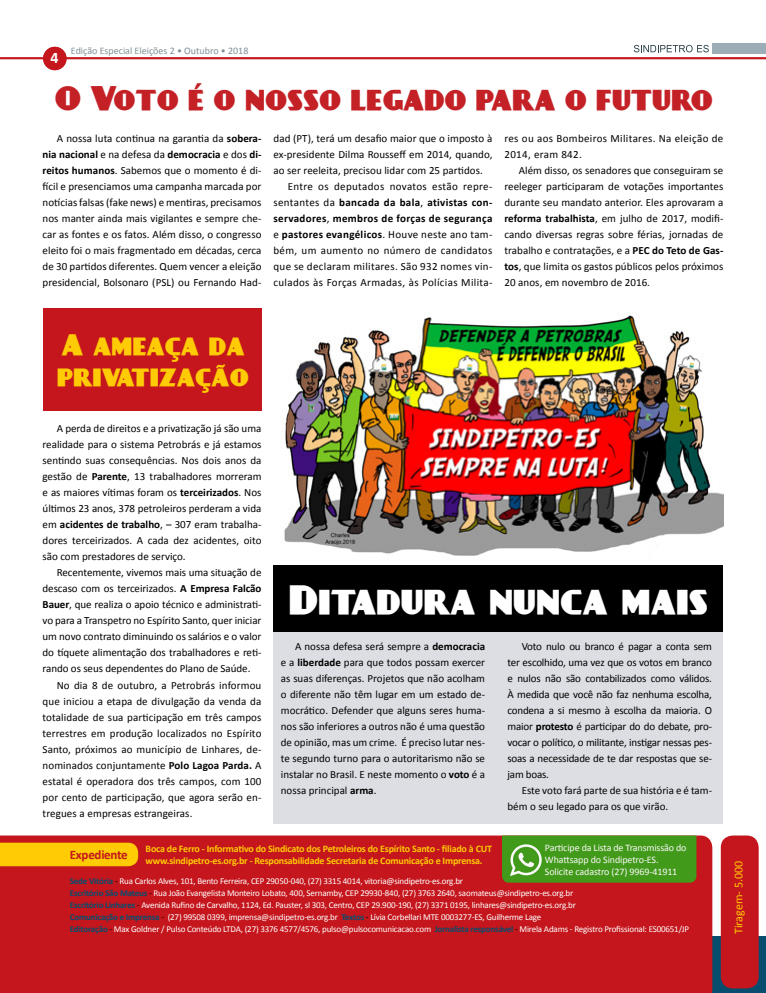
<style>
.page{position:relative;width:766px;height:993px;background:#fff}
.page>*{position:absolute;margin:0;border:0;box-sizing:border-box;transform-origin:0 0}
.t1{font:900 36px "Day Poster";color:#fff}
.t2{font:900 30px "Day Poster";color:#c42127}
.t3{font:900 26px/31.2px "Day Poster";color:#ffcb05}
.t4{font:700 16px "Calibri";color:#fff}
.t5{font:700 13px "Calibri";letter-spacing:-.02em;color:#c4161c}
.t6{font:12px "Calibri";color:#ffcb05}
.t7{font:11px/16px "Calibri";letter-spacing:.005em;color:#000;text-align:justify}
.t8{font:11px/16px "Calibri";letter-spacing:.03em;color:#000}
.t9{font:700 11px "Calibri";letter-spacing:.03em;color:#000}
.t10{font:700 10px/12px "Calibri";letter-spacing:-.02em;color:#ffcb05}
.t11{font:10px/12px "Calibri";letter-spacing:-.01em;color:#faf9f9}
.t12{font:10px "Calibri";color:#808f97}
.t13{font:9px/12px "Calibri";letter-spacing:-.02em;color:#fff}
.s1{font-weight:700}
.s2{font-weight:400}
.s3{font-size:13px;color:#c4161c}
.s4{font-weight:700;color:#074d6e}
.s5{color:#000}
</style>
<div class="page">
<div style="left:712px;top:43px;width:53px;height:11px;background:#9cadb7"></div>
<svg style="left:0;top:45px;width:765px;height:14px"></svg>
<svg style="left:712px;top:936px;width:53px;height:56px"></svg>
<svg style="left:43px;top:47px;width:24px;height:23px"></svg>
<div style="left:273px;top:575px;width:450px;height:248px;background:#dddee4"></div>
<div style="left:273px;top:565px;width:450px;height:66px;background:#000"></div>
<div style="left:0;top:835px;width:712px;height:157px;background:#c4161c"></div>
<div style="left:720px;top:835px;width:38px;height:153px;background:#c4161c;border-radius:12px"></div>
<svg style="left:502px;top:835px;width:194px;height:47px"></svg>
<div style="left:0;top:842px;width:138px;height:24px;background:#ffcb05"></div>
<div style="left:43px;top:47px;width:23px;height:23px;background:#c4161c;border-radius:50%"></div>
<img style="left:284px;top:315px;width:439px;height:241px">
<div style="left:43px;top:307px;width:218px;height:103px;background:#c4161c"></div>
<p class="t12" style="left:71px;top:44px;width:179px">Edição Especial Eleições 2 • Outubro • 2018</p>
<h3 class="t4" style="left:51px;top:46px;width:10px">4</h3>
<h2 class="t2" style="left:55px;top:77px;width:659px">O Voto é o nosso legado para o futuro</h2>
<p class="t7" style="left:43px;top:130px;width:220px;text-indent:14px">A nossa luta continua na garantia da <span class="s1">sobera&shy;nia nacional</span> e na defesa da <span class="s1">democracia</span> e dos <span class="s1">di&shy;reitos humanos</span>. Sabemos que o momento é di&shy;fícil e presenciamos uma campanha marcada por notícias falsas (fake news) e mentiras, precisamos nos manter ainda mais vigilantes e sempre che&shy;car as fontes e os fatos. Além disso, o congresso eleito foi o mais fragmentado em décadas, cerca de 30 partidos diferentes. Quem vencer a eleição presidencial, Bolsonaro (PSL) ou Fernando Had-</p>
<p class="t7" style="left:273px;top:130px;width:220px">dad (PT), terá um desafio maior que o imposto à</p>
<p class="t8" style="left:504px;top:130px;width:220px">res ou aos Bombeiros Militares. Na eleição de<br>2014, eram 842.</p>
<p class="t7" style="left:504px;top:162px;width:220px;text-indent:14px">Além disso, os senadores que conseguiram se reeleger participaram de votações importantes durante seu mandato anterior. Eles aprovaram a <span class="s1">reforma trabalhista</span>, em julho de 2017, modifi&shy;cando diversas regras sobre férias, jornadas de trabalho e contratações, e a <span class="s1">PEC do Teto de Gas&shy;tos</span>, que limita os gastos públicos pelos próximos 20 anos, em novembro de 2016.</p>
<p class="t7" style="left:273px;top:146px;width:220px">ex-presidente Dilma Rousseff em 2014, quando,</p>
<p class="t7" style="left:273px;top:162px;width:211px">ao ser reeleita, precisou lidar com 25 partidos.</p>
<p class="t8" style="left:287px;top:178px;width:206px">Entre os deputados novatos estão repre-</p>
<p class="t9" style="left:273px;top:195px;width:220px"><span class="s2">sentantes da</span> bancada da bala<span class="s2">,</span> ativistas con-</p>
<p class="t9" style="left:273px;top:211px;width:220px">servadores<span class="s2">,</span> membros de forças de segurança</p>
<p class="t8" style="left:273px;top:226px;width:220px">e <span class="s1">pastores evangélicos</span>. Houve neste ano tam-</p>
<p class="t8" style="left:273px;top:242px;width:220px">bém, um aumento no número de candidatos</p>
<p class="t8" style="left:273px;top:258px;width:220px">que se declaram militares. São 932 nomes vin-</p>
<p class="t8" style="left:273px;top:274px;width:220px">culados às Forças Armadas, às Polícias Milita-</p>
<h3 class="t3" style="left:57px;top:328px;width:193px">A ameaça da privatização</h3>
<p class="t7" style="left:43px;top:420px;width:220px;text-indent:14px">A perda de direitos e a privatização já são uma realidade para o sistema Petrobrás e já estamos sentindo suas consequências. Nos dois anos da gestão de <span class="s1">Parente</span>, 13 trabalhadores morreram e as maiores vítimas foram os <span class="s1">terceirizados</span>. Nos últimos 23 anos, 378 petroleiros perderam a vida em <span class="s1">acidentes de trabalho</span>, – 307 eram trabalha&shy;dores terceirizados. A cada dez acidentes, oito são com prestadores de serviço.</p>
<p class="t7" style="left:43px;top:564px;width:220px;text-indent:14px">Recentemente, vivemos mais uma situação de descaso com os terceirizados. <span class="s1">A Empresa Falcão Bauer</span>, que realiza o apoio técnico e administrati&shy;vo para a Transpetro no Espírito Santo, quer iniciar um novo contrato diminuindo os salários e o valor do tíquete alimentação dos trabalhadores e reti&shy;rando os seus dependentes do Plano de Saúde.</p>
<p class="t7" style="left:43px;top:676px;width:220px;text-indent:14px">No dia 8 de outubro, a Petrobrás informou que iniciou a etapa de divulgação da venda da totalidade de sua participação em três campos terrestres em produção localizados no Espírito Santo, próximos ao município de Linhares, de&shy;nominados conjuntamente <span class="s1">Polo Lagoa Parda.</span> A estatal é operadora dos três campos, com 100 por cento de participação, que agora serão en&shy;tregues a empresas estrangeiras.</p>
<h1 class="t1" style="left:289px;top:573px;width:420px">Ditadura nunca mais</h1>
<p class="t7" style="left:281px;top:637px;width:206px;text-indent:14px">A nossa defesa será sempre a <span class="s1">democracia </span>e a <span class="s1">liberdade</span> para que todos possam exercer as suas diferenças. Projetos que não acolham o diferente não têm lugar em um estado de&shy;mocrático. Defender que alguns seres huma&shy;nos são inferiores a outros não é uma questão de opinião, mas um crime. É preciso lutar nes&shy;te segundo turno para o autoritarismo não se instalar no Brasil. E neste momento o <span class="s1">voto</span> é a nossa principal <span class="s1">arma</span>.</p>
<p class="t7" style="left:507px;top:637px;width:206px;text-indent:14px">Voto nulo ou branco é pagar a conta sem ter escolhido, uma vez que os votos em branco e nulos não são contabilizados como válidos.<br>À medida que você não faz nenhuma escolha, condena a si mesmo à escolha da maioria. O maior <span class="s1">protesto</span> é participar do do debate, pro&shy;vocar o político, o militante, instigar nessas pes&shy;soas a necessidade de te dar respostas que se&shy;jam boas.</p>
<p class="t7" style="left:507px;top:781px;width:206px;text-indent:14px">Este voto fará parte de sua história e é tam&shy;bém o seu legado para os que virão.</p>
<p class="t11" style="left:544px;top:840px;width:143px">Participe da Lista de Transmissão do<br>Whattsapp do Sindipetro-ES.<br>Solicite cadastro (27) 9969-41911</p>
<p class="t10" style="left:145px;top:842px;width:348px;text-indent:-73px"><span class="s3">Expediente</span> Boca de Ferro - Informativo do Sindicato dos Petroleiros do Espírito Santo - filiado à CUT www.sindipetro-es.org.br - Responsabilidade Secretaria de Comunicação e Imprensa.</p>
<p class="t13" style="left:70px;top:874px;width:620px"><span class="s4">Sede Vitória</span> <span class="s5">-</span> Rua Carlos Alves, 101, Bento Ferreira, CEP 29050-040, (27) 3315 4014, vitoria@sindipetro-es.org.br<br><span class="s4">Escritório São Mateus</span> <span class="s5">-</span> Rua João Evangelista Monteiro Lobato, 400, Sernamby, CEP 29930-840, (27) 3763 2640, saomateus@sindipetro-es.org.br<br><span class="s4">Escritório Linhares</span> <span class="s5">-</span> Avenida Rufino de Carvalho, 1124, Ed. Pauster, sl 303, Centro, CEP 29.900-190, (27) 3371 0195, linhares@sindipetro-es.org.br<br><span class="s4">Comunicação e Imprensa</span> <span class="s5">-</span> (27) 99508 0399, imprensa@sindipetro-es.org.br <span class="s4">Textos</span> <span class="s5">-</span> Lívia Corbellari MTE 0003277-ES, Guilherme Lage<br><span class="s4">Editoração</span> <span class="s5">-</span> Max Goldner / Pulso Conteúdo LTDA, (27) 3376 4577/4576, pulso@pulsocomunicacao.com <span class="s4">Jornalista responsável</span> <span class="s5">-</span> Mirela Adams - Registro Profissional: ES00651/JP</p>
<p class="t5" style="left:70px;top:845px;width:59px">Expediente</p>
<p class="t6" style="left:730px;top:933px;width:75px;rotate:-90deg">Tiragem- 5.000</p>
</div>
